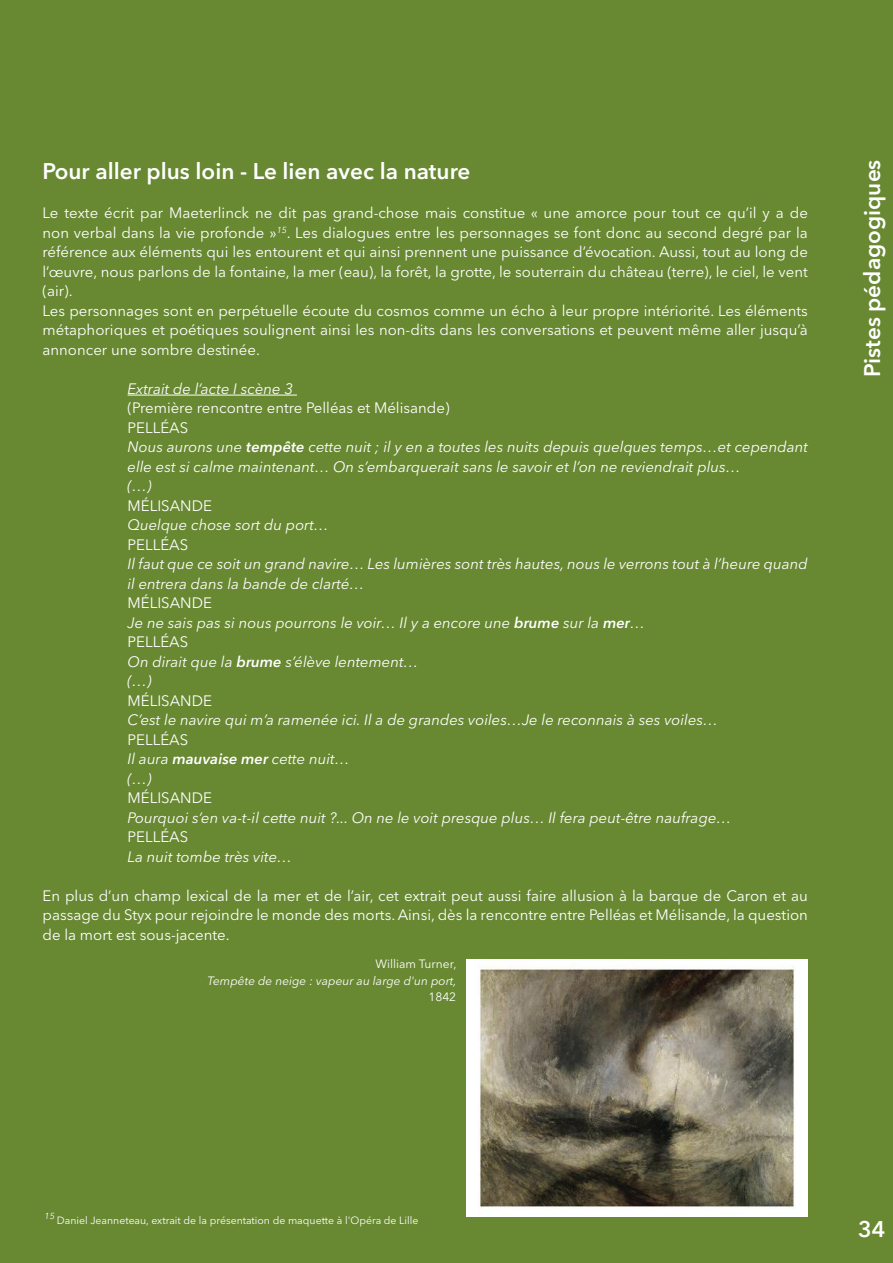
<style>
.page{position:relative;width:893px;height:1263px;background:#fff}
.page>*{position:absolute;margin:0;border:0;box-sizing:border-box;transform-origin:0 0}
.t1{font:600 22.5px "Avenir Next LT Pro";color:#fff}
.t2{font:15px/19.5px "Avenir Next LT Pro";color:#fff}
.t3{font:italic 15px/19.5px "Avenir Next LT Pro";color:#fff}
.t4{font:italic 12px "Avenir Next LT Pro";color:#fff}
.t5{font:12px "Avenir Next LT Pro";color:#fff}
.t6{font:10.5px "Avenir Next LT Pro";color:#fff}
.t7{font:italic 8.7px "Avenir Next LT Pro";color:#fff}
.s1{font-style:normal}
.s2{font-weight:600}
</style>
<div class="page">
<div style="left:850px;top:0;width:43px;height:1263px;background:#688832"></div>
<div style="left:0;top:0;width:850px;height:1263px;background:#688832"></div>
<img style="left:466px;top:959px;width:342px;height:257px">
<hr style="left:128px;top:395px;width:169px;height:1px;background:#fff">
<h1 class="t1" style="left:43px;top:157px;width:429px">Pour aller plus loin - Le lien avec la nature</h1>
<p class="t2" style="left:43px;top:203px;width:767px">Le texte écrit par Maeterlinck ne dit pas grand-chose mais constitue « une amorce pour tout ce qu’il y a de non verbal dans la vie profonde »<sup>15</sup>. Les dialogues entre les personnages se font donc au second degré par la référence aux éléments qui les entourent et qui ainsi prennent une puissance d’évocation. Aussi, tout au long de l’œuvre, nous parlons de la fontaine, la mer (eau), la forêt, la grotte, le souterrain du château (terre), le ciel, le vent (air).<br>Les personnages sont en perpétuelle écoute du cosmos comme un écho à leur propre intériorité. Les éléments métaphoriques et poétiques soulignent ainsi les non-dits dans les conversations et peuvent même aller jusqu’à annoncer une sombre destinée.</p>
<p class="t3" style="left:128px;top:379px;width:167px">Extrait de l’acte I scène 3</p>
<p class="t3" style="left:128px;top:398px;width:682px"><span class="s1">(Première rencontre entre Pelléas et Mélisande)<br>PELLÉAS<br></span>Nous aurons une <span class="s2">tempête</span> cette nuit ; il y en a toutes les nuits depuis quelques temps…et cependant elle est si calme maintenant… On s’embarquerait sans le savoir et l’on ne reviendrait plus…<br>(…)</p>
<p class="t2" style="left:128px;top:496px;width:86px">MÉLISANDE</p>
<p class="t3" style="left:128px;top:515px;width:203px">Quelque chose sort du port…</p>
<p class="t2" style="left:128px;top:535px;width:62px">PELLÉAS</p>
<p class="t3" style="left:128px;top:554px;width:682px">Il faut que ce soit un grand navire… Les lumières sont très hautes, nous le verrons tout à l’heure quand il entrera dans la bande de clarté…</p>
<p class="t3" style="left:128px;top:593px;width:519px"><span class="s1">MÉLISANDE<br></span>Je ne sais pas si nous pourrons le voir… Il y a encore une <span class="s2">brume</span> sur la <span class="s2">mer</span>…<br><span class="s1">PELLÉAS<br></span>On dirait que la <span class="s2">brume</span> s’élève lentement…<br>(…)</p>
<p class="t2" style="left:128px;top:691px;width:86px">MÉLISANDE</p>
<p class="t3" style="left:128px;top:710px;width:592px">C’est le navire qui m’a ramenée ici. Il a de grandes voiles…Je le reconnais à ses voiles…</p>
<p class="t3" style="left:128px;top:730px;width:224px"><span class="s1">PELLÉAS<br></span>Il aura <span class="s2">mauvaise mer</span> cette nuit… (…)</p>
<p class="t2" style="left:128px;top:788px;width:86px">MÉLISANDE</p>
<p class="t3" style="left:128px;top:808px;width:605px">Pourquoi s’en va-t-il cette nuit ?... On ne le voit presque plus… Il fera peut-être naufrage…</p>
<p class="t2" style="left:128px;top:827px;width:62px">PELLÉAS</p>
<p class="t3" style="left:128px;top:847px;width:166px">La nuit tombe très vite…</p>
<p class="t2" style="left:43px;top:886px;width:767px;text-align:justify">En plus d’un champ lexical de la mer et de l’air, cet extrait peut aussi faire allusion à la barque de Caron et au passage du Styx pour rejoindre le monde des morts. Ainsi, dès la rencontre entre Pelléas et Mélisande, la question de la mort est sous-jacente.</p>
<p class="t5" style="left:375px;top:957px;width:83px">William Turner,</p>
<p class="t4" style="left:208px;top:973px;width:250px">Tempête de neige : vapeur au large d'un port,</p>
<p class="t5" style="left:428px;top:990px;width:29px">1842</p>
<h1 class="t1" style="left:859px;top:377px;width:219px;rotate:-90deg">Pistes pédagogiques</h1>
<p class="t7" style="left:45px;top:1211px;width:12px">15</p>
<p class="t6" style="left:57px;top:1214px;width:363px">Daniel Jeanneteau, extrait de la présentation de maquette à l'Opéra de Lille</p>
<h1 class="t1" style="left:858px;top:1216px;width:29px">34</h1>
</div>
